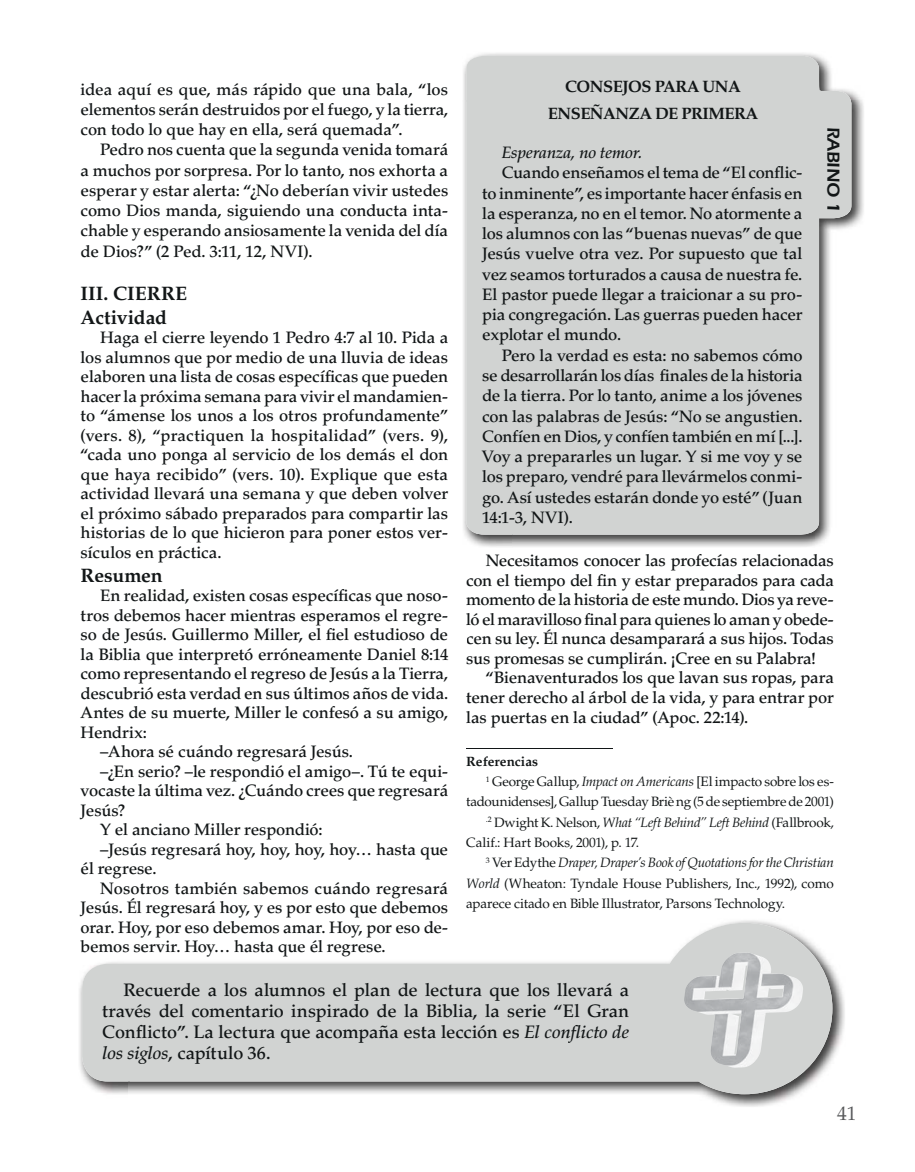
<style>
.page{position:relative;width:915px;height:1172px;background:#fff}
.page>*{position:absolute;margin:0;border:0;box-sizing:border-box;transform-origin:0 0}
.t1{font:700 19.5px/23.7px "Palatino LT Std";color:#121617}
.t2{font:19.5px "Palatino LT Std";color:#4f5253}
.t3{font:500 18px/21px "Palatino LT Std";letter-spacing:-.005em;color:#121617;text-align:justify}
.t4{font:600 18px "ITC Eras Std";color:#121617}
.t5{font:500 16.5px/20.2px "Palatino LT Std";letter-spacing:-.01em;color:#121617;text-align:justify}
.t6{font:700 16.5px/27px "Palatino LT Std";letter-spacing:-.03em;color:#121617;text-align:center}
.t7{font:italic 500 16.5px "Palatino LT Std";letter-spacing:-.005em;color:#121617}
.t8{font:13.5px "Palatino LT Std";letter-spacing:-.01em;color:#121617}
.t9{font:italic 13.5px "Palatino LT Std";letter-spacing:-.015em;color:#121617}
.t10{font:700 13.5px "Palatino LT Std";color:#121617}
.s1{font-style:italic}
.s2{font-style:normal}
.s3{color:#58595b}
</style>
<div class="page">
<hr style="left:466px;top:748px;width:146px;height:1px;background:#121617">
<img style="left:79px;top:980px;width:3px;height:94px">
<img style="left:794px;top:966px;width:51px;height:130px">
<img style="left:700px;top:1094px;width:94px;height:13px">
<svg style="left:82px;top:922px;width:750px;height:172px;fill:#d1d3d2"></svg>
<img style="left:684px;top:952px;width:61px;height:40px">
<div style="left:124px;top:982px;width:505px;height:18px;background:#d1d3d2"></div>
<div style="left:102px;top:1003px;width:527px;height:18px;background:#d1d3d2"></div>
<div style="left:103px;top:1025px;width:32px;height:13px;background:#d1d3d2"></div>
<div style="left:136px;top:1024px;width:11px;height:14px;background:#d1d3d2"></div>
<div style="left:148px;top:1024px;width:371px;height:18px;background:#d1d3d2"></div>
<div style="left:524px;top:1024px;width:44px;height:14px;background:#d1d3d2"></div>
<svg style="left:568px;top:1024px;width:12px;height:19px"></svg>
<div style="left:581px;top:1024px;width:48px;height:14px;background:#d1d3d2"></div>
<div style="left:103px;top:1045px;width:65px;height:18px;background:#d1d3d2"></div>
<div style="left:168px;top:1045px;width:101px;height:18px;background:#d1d3d2"></div>
<img style="left:463px;top:53px;width:399px;height:48px">
<img style="left:463px;top:101px;width:49px;height:446px">
<img style="left:814px;top:101px;width:50px;height:445px">
<img style="left:512px;top:534px;width:302px;height:13px">
<svg style="left:466px;top:56px;width:385px;height:478px;background:#d2d4d3"></svg>
<div style="left:565px;top:81px;width:175px;height:15px;background:#d1d3d2"></div>
<div style="left:548px;top:105px;width:209px;height:14px;background:#d1d3d2"></div>
<div style="left:501px;top:147px;width:139px;height:16px;background:#d1d3d2"></div>
<div style="left:502px;top:166px;width:271px;height:13px;background:#d1d3d2"></div>
<div style="left:774px;top:166px;width:10px;height:12px;background:#d1d3d2"></div>
<div style="left:784px;top:167px;width:11px;height:12px;background:#d1d3d2"></div>
<div style="left:482px;top:187px;width:320px;height:16px;background:#d1d3d2"></div>
<div style="left:482px;top:207px;width:320px;height:16px;background:#d1d3d2"></div>
<div style="left:482px;top:227px;width:320px;height:17px;background:#d1d3d2"></div>
<div style="left:481px;top:247px;width:321px;height:17px;background:#d1d3d2"></div>
<div style="left:482px;top:268px;width:320px;height:12px;background:#d1d3d2"></div>
<div style="left:482px;top:288px;width:313px;height:16px;background:#d1d3d2"></div>
<div style="left:482px;top:308px;width:320px;height:17px;background:#d1d3d2"></div>
<div style="left:483px;top:328px;width:137px;height:17px;background:#d1d3d2"></div>
<div style="left:502px;top:349px;width:300px;height:12px;background:#d1d3d2"></div>
<div style="left:482px;top:369px;width:174px;height:12px;background:#d1d3d2"></div>
<div style="left:659px;top:369px;width:10px;height:12px;background:#d1d3d2"></div>
<div style="left:670px;top:369px;width:132px;height:12px;background:#d1d3d2"></div>
<div style="left:483px;top:389px;width:319px;height:17px;background:#d1d3d2"></div>
<div style="left:482px;top:409px;width:320px;height:17px;background:#d1d3d2"></div>
<div style="left:483px;top:430px;width:319px;height:16px;background:#d1d3d2"></div>
<div style="left:482px;top:450px;width:320px;height:16px;background:#d1d3d2"></div>
<div style="left:482px;top:470px;width:313px;height:17px;background:#d1d3d2"></div>
<div style="left:482px;top:490px;width:320px;height:17px;background:#d1d3d2"></div>
<div style="left:482px;top:510px;width:89px;height:15px;background:#d1d3d2"></div>
<div style="left:826px;top:128px;width:13px;height:82px;background:#d1d3d2"></div>
<p class="t5" style="left:81px;top:81px;width:369px">idea aquí es que, más rápido que una bala, “los elementos serán destruidos por el fuego, y la tierra, con todo lo que hay en ella, será quemada”.</p>
<p class="t5" style="left:81px;top:141px;width:369px;text-indent:20px">Pedro nos cuenta que la segunda venida tomará a muchos por sorpresa. Por lo tanto, nos exhorta a esperar y estar alerta: “¿No deberían vivir ustedes como Dios manda, siguiendo una conducta inta&shy;chable y esperando ansiosamente la venida del día de Dios?” (2 Ped. 3:11, 12, NVI).</p>
<p class="t1" style="left:81px;top:283px;width:108px">III. CIERRE<br>Actividad</p>
<p class="t5" style="left:81px;top:329px;width:369px;line-height:19.5px;text-indent:20px">Haga el cierre leyendo 1 Pedro 4:7 al 10. Pida a los alumnos que por medio de una lluvia de ideas elaboren una lista de cosas específicas que pueden hacer la próxima semana para vivir el mandamien&shy;to “ámense los unos a los otros profundamente” (vers. 8), “practiquen la hospitalidad” (vers. 9), “cada uno ponga al servicio de los demás el don que haya recibido” (vers. 10). Explique que esta actividad llevará una semana y que deben volver el próximo sábado preparados para compartir las historias de lo que hicieron para poner estos ver&shy;sículos en práctica.</p>
<p class="t1" style="left:81px;top:565px;width:84px">Resumen</p>
<p class="t5" style="left:100px;top:587px;width:349px">En realidad, existen cosas específicas que noso-</p>
<p class="t5" style="left:81px;top:606px;width:369px">tros debemos hacer mientras esperamos el regre-</p>
<p class="t5" style="left:81px;top:626px;width:369px">so de Jesús. Guillermo Miller, el fiel estudioso de</p>
<p class="t5" style="left:81px;top:645px;width:369px">la Biblia que interpretó erróneamente Daniel 8:14</p>
<p class="t5" style="left:81px;top:665px;width:369px">como representando el regreso de Jesús a la Tierra,</p>
<p class="t5" style="left:81px;top:684px;width:369px">descubrió esta verdad en sus últimos años de vida.</p>
<p class="t5" style="left:81px;top:704px;width:369px">Antes de su muerte, Miller le confesó a su amigo,</p>
<p class="t5" style="left:81px;top:723px;width:68px">Hendrix:</p>
<p class="t5" style="left:100px;top:743px;width:254px">–Ahora sé cuándo regresará Jesús.</p>
<p class="t5" style="left:100px;top:762px;width:349px">–¿En serio? –le respondió el amigo–. Tú te equi-</p>
<p class="t5" style="left:81px;top:782px;width:369px">vocaste la última vez. ¿Cuándo crees que regresará</p>
<p class="t5" style="left:81px;top:801px;width:46px">Jesús?</p>
<p class="t5" style="left:100px;top:821px;width:224px">Y el anciano Miller respondió:</p>
<p class="t5" style="left:100px;top:840px;width:349px">–Jesús regresará hoy, hoy, hoy, hoy… hasta que</p>
<p class="t5" style="left:81px;top:860px;width:78px">él regrese.</p>
<p class="t5" style="left:100px;top:879px;width:349px">Nosotros también sabemos cuándo regresará</p>
<p class="t5" style="left:81px;top:899px;width:369px">Jesús. Él regresará hoy, y es por esto que debemos</p>
<p class="t6" style="left:547px;top:75px;width:212px">CONSEJOS PARA UNA<br>ENSEÑANZA DE PRIMERA</p>
<p class="t7" style="left:501px;top:146px;width:142px">Esperanza, no temor.</p>
<p class="t5" style="left:482px;top:164px;width:322px;text-indent:20px">Cuando enseñamos el tema de “El conflic&shy;to inminente”, es importante hacer énfasis en la esperanza, no en el temor. No atormente a los alumnos con las “buenas nuevas” de que Jesús vuelve otra vez. Por supuesto que tal vez seamos torturados a causa de nuestra fe.<br>El pastor puede llegar a traicionar a su pro&shy;pia congregación. Las guerras pueden hacer explotar el mundo.</p>
<p class="t5" style="left:482px;top:346px;width:322px;text-indent:20px">Pero la verdad es esta: no sabemos cómo se desarrollarán los días finales de la historia de la tierra. Por lo tanto, anime a los jóvenes con las palabras de Jesús: “No se angustien.<br>Confíen en Dios, y confíen también en mí [...].<br>Voy a prepararles un lugar. Y si me voy y se los preparo, vendré para llevármelos conmi&shy;go. Así ustedes estarán donde yo esté” (Juan 14:1-3, NVI).</p>
<p class="t4" style="left:843px;top:127px;width:88px;rotate:90deg">RABINO 1</p>
<p class="t5" style="left:466px;top:552px;width:369px;line-height:19.5px;text-indent:20px">Necesitamos conocer las profecías relacionadas con el tiempo del fin y estar preparados para cada momento de la historia de este mundo. Dios ya reve&shy;ló el maravilloso final para quienes lo aman obede&shy;cen su ley. Él nunca desamparará a sus hijos. Todas</p>
<p class="t5" style="left:772px;top:610px;width:10px">y</p>
<p class="t5" style="left:466px;top:649px;width:351px">sus promesas se cumplirán. ¡Cree en su Palabra!</p>
<p class="t5" style="left:485px;top:669px;width:349px">“Bienaventurados los que lavan sus ropas, para</p>
<p class="t5" style="left:466px;top:688px;width:369px">tener derecho al árbol de la vida, y para entrar por</p>
<p class="t5" style="left:466px;top:709px;width:283px">las puertas en la ciudad” (Apoc. 22:14).</p>
<p class="t10" style="left:466px;top:756px;width:73px">Referencias</p>
<p class="t8" style="left:485px;top:776px;width:349px"><sup>1</sup> George Gallup, <span class="s1">Impact on Americans</span> [El impacto sobre los es-</p>
<p class="t8" style="left:466px;top:796px;width:369px">tadounidenses], Gallup Tuesday Briè ng (5 de septiembre de 2001)</p>
<p class="t8" style="left:485px;top:817px;width:349px"><sup>.2</sup> Dwight K. Nelson, <span class="s1">What “Left Behind” Left Behind</span> (Fallbrook,</p>
<p class="t8" style="left:466px;top:837px;width:174px">Calif.: Hart Books, 2001), p. 17.</p>
<p class="t9" style="left:485px;top:857px;width:349px"><sup>3</sup> <span class="s2">Ver Edythe</span> Draper, Draper’s Book of Quotations for the Christian</p>
<p class="t8" style="left:466px;top:877px;width:369px"><span class="s1">World</span> (Wheaton: Tyndale House Publishers, Inc., 1992), como</p>
<p class="t8" style="left:466px;top:898px;width:320px">aparece citado en Bible Illustrator, Parsons Technology.</p>
<p class="t5" style="left:81px;top:919px;width:369px;line-height:19.5px">orar. Hoy, por eso debemos amar. Hoy, por eso de&shy;bemos servir. Hoy… hasta que él regrese.</p>
<p class="t3" style="left:102px;top:981px;width:528px;text-indent:21px">Recuerde a los alumnos el plan de lectura que los llevará a través del comentario inspirado de la Biblia, la serie “El Gran Conflicto”. La lectura que acompaña esta lección es <span class="s1">El conflicto de los siglos</span>, capítulo 36.</p>
<p class="t2" style="left:836px;top:1105px;width:21px">4<span class="s3">1</span></p>
</div>
